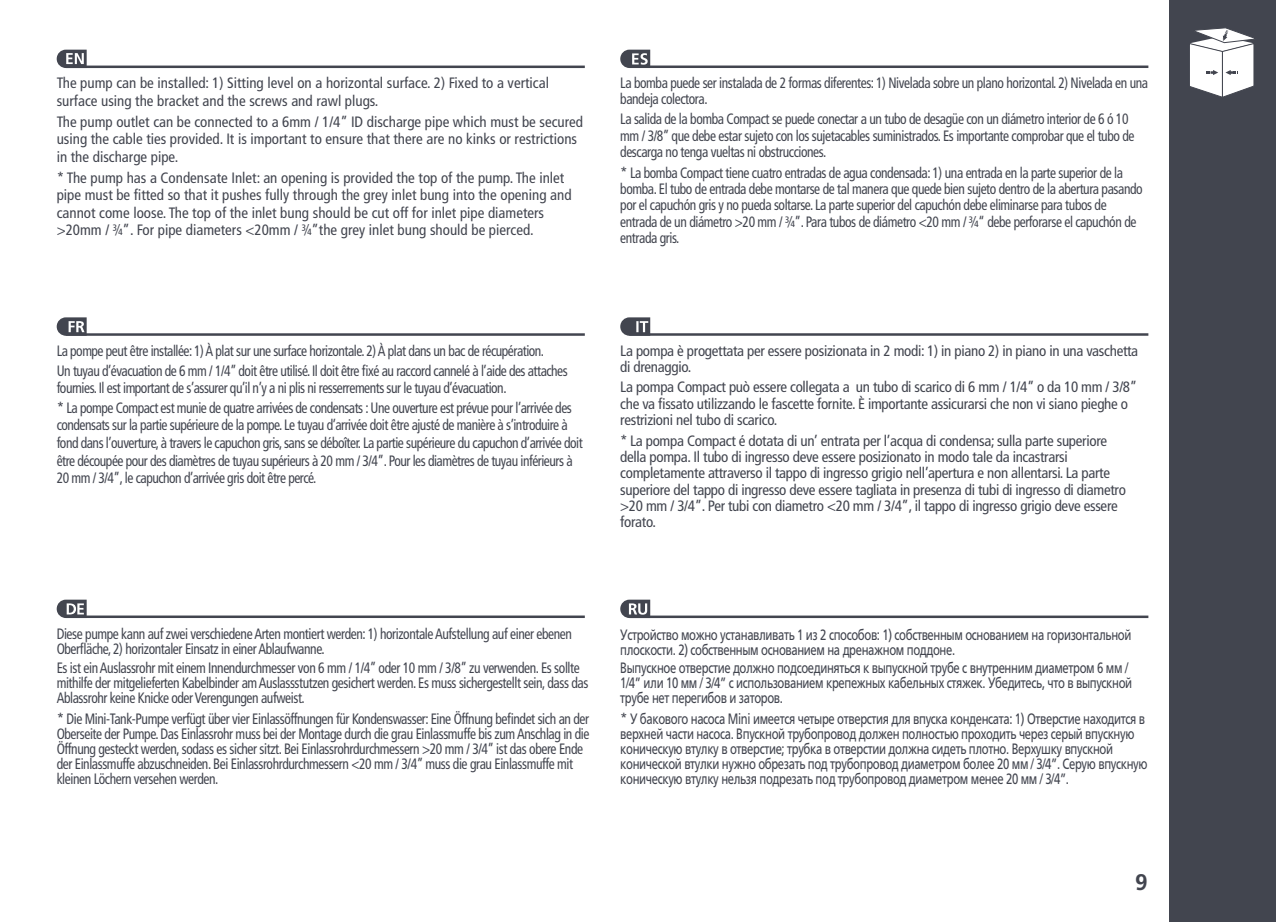
<style>
.page{position:relative;width:1276px;height:922px;background:#fff}
.page>*{position:absolute;margin:0;border:0;box-sizing:border-box;transform-origin:0 0}
.t1{font:700 22.5px "Frutiger LT Pro";color:#42454f}
.t2{font:condensed 15px/16.2px "Frutiger LT Pro";letter-spacing:-.03em;color:#42454f}
.t3{font:condensed 15px/17.5px "Frutiger LT Pro";letter-spacing:-.03em;color:#42454f;scale:.9 1}
.t4{font:15px/15px "Frutiger LTCYR";letter-spacing:-.03em;color:#42454f;scale:.75 1}
.t5{font:condensed 15px/17.5px "Frutiger LT Pro";color:#42454f}
.s1{font-family:"Frutiger LT Pro";font-stretch:condensed}
</style>
<div class="page">
<div style="left:1169px;top:0;width:107px;height:921px;background:#42454f"></div>
<hr style="left:66px;top:66px;width:519px;height:2px;background:#42454f">
<svg style="left:57px;top:50px;width:30px;height:18px"></svg>
<hr style="left:629px;top:65px;width:519px;height:3px;background:#42454f">
<svg style="left:620px;top:50px;width:30px;height:18px"></svg>
<svg style="left:1190px;top:28px;width:64px;height:69px"></svg>
<hr style="left:66px;top:333px;width:519px;height:3px;background:#42454f">
<svg style="left:57px;top:317px;width:30px;height:18px"></svg>
<hr style="left:66px;top:615px;width:519px;height:3px;background:#42454f">
<svg style="left:57px;top:599px;width:30px;height:19px"></svg>
<hr style="left:629px;top:333px;width:519px;height:2px;background:#42454f">
<svg style="left:620px;top:317px;width:30px;height:18px"></svg>
<hr style="left:629px;top:615px;width:519px;height:3px;background:#42454f">
<svg style="left:620px;top:599px;width:30px;height:19px"></svg>
<p class="t5" style="left:57px;top:74px;width:494px">The pump can be installed: 1) Sitting level on a horizontal surface. 2) Fixed to a vertical surface using the bracket and the screws and rawl plugs.</p>
<p class="t5" style="left:57px;top:113px;width:528px">The pump outlet can be connected to a 6mm / 1/4” ID discharge pipe which must be secured using the cable ties provided. It is important to ensure that there are no kinks or restrictions in the discharge pipe.</p>
<p class="t5" style="left:57px;top:169px;width:516px">* The pump has a Condensate Inlet: an opening is provided the top of the pump. The inlet pipe must be fitted so that it pushes fully through the grey inlet bung into the opening and cannot come loose. The top of the inlet bung should be cut off for inlet pipe diameters &gt;20mm / ¾”. For pipe diameters &lt;20mm / ¾”the grey inlet bung should be pierced.</p>
<p class="t3" style="left:620px;top:75px;width:588px;line-height:16.2px">La bomba puede ser instalada de 2 formas diferentes: 1) Nivelada sobre un plano horizontal. 2) Nivelada en una bandeja colectora.</p>
<p class="t3" style="left:620px;top:111px;width:573px;line-height:16.2px">La salida de la bomba Compact se puede conectar a un tubo de desagüe con un diámetro interior de 6 ó 10 mm / 3/8” que debe estar sujeto con los sujetacables suministrados. Es importante comprobar que el tubo de descarga no tenga vueltas ni obstrucciones.</p>
<p class="t2" style="left:620px;top:165px;width:524px">* La bomba Compact tiene cuatro entradas de agua condensada: 1) una entrada en la parte superior de la bomba. El tubo de entrada debe montarse de tal manera que quede bien sujeto dentro de la abertura pasando por el capuchón gris y no pueda soltarse. La parte superior del capuchón debe eliminarse para tubos de entrada de un diámetro &gt;20 mm / ¾”. Para tubos de diámetro &lt;20 mm / ¾“ debe perforarse el capuchón de entrada gris.</p>
<p class="t3" style="left:57px;top:341px;width:569px;line-height:19.5px">La pompe peut être installée: 1) À plat sur une surface horizontale. 2) À plat dans un bac de récupération.<br>Un tuyau d’évacuation de 6 mm / 1/4” doit être utilisé. Il doit être fixé au raccord cannelé à l’aide des attaches</p>
<p class="t3" style="left:57px;top:378px;width:574px;line-height:19.8px">fournies. Il est important de s’assurer qu’il n’y a ni plis ni resserrements sur le tuyau d’évacuation.<br>* La pompe Compact est munie de quatre arrivées de condensats : Une ouverture est prévue pour l’arrivée des</p>
<p class="t3" style="left:57px;top:416px;width:586px">condensats sur la partie supérieure de la pompe. Le tuyau d’arrivée doit être ajusté de manière à s’introduire à fond dans l’ouverture, à travers le capuchon gris, sans se déboîter. La partie supérieure du capuchon d’arrivée doit être découpée pour des diamètres de tuyau supérieurs à 20 mm / 3/4”. Pour les diamètres de tuyau inférieurs à 20 mm / 3/4”, le capuchon d’arrivée gris doit être percé.</p>
<p class="t2" style="left:620px;top:343px;width:519px">La pompa è progettata per essere posizionata in 2 modi: 1) in piano 2) in piano in una vaschetta di drenaggio.</p>
<p class="t2" style="left:620px;top:379px;width:518px">La pompa Compact può essere collegata a un tubo di scarico di 6 mm / 1/4” o da 10 mm / 3/8” che va fissato utilizzando le fascette fornite. È importante assicurarsi che non vi siano pieghe o restrizioni nel tubo di scarico.</p>
<p class="t2" style="left:620px;top:432px;width:507px">* La pompa Compact é dotata di un’ entrata per l’acqua di condensa; sulla parte superiore della pompa. Il tubo di ingresso deve essere posizionato in modo tale da incastrarsi completamente attraverso il tappo di ingresso grigio nell’apertura e non allentarsi. La parte superiore del tappo di ingresso deve essere tagliata in presenza di tubi di ingresso di diametro &gt;20 mm / 3/4”. Per tubi con diametro &lt;20 mm / 3/4”, il tappo di ingresso grigio deve essere forato.</p>
<p class="t3" style="left:57px;top:626px;width:574px;line-height:15px">Diese pumpe kann auf zwei verschiedene Arten montiert werden: 1) horizontale Aufstellung auf einer ebenen<br>Oberfläche, 2) horizontaler Einsatz in einer Ablaufwanne.</p>
<p class="t3" style="left:57px;top:660px;width:592px;line-height:15px">Es ist ein Auslassrohr mit einem Innendurchmesser von 6 mm / 1/4” oder 10 mm / 3/8” zu verwenden. Es sollte mithilfe der mitgelieferten Kabelbinder am Auslassstutzen gesichert werden. Es muss sichergestellt sein, dass das<br>Ablassrohr keine Knicke oder Verengungen aufweist.</p>
<p class="t2" style="left:57px;top:711px;width:534px;line-height:15px">* Die Mini-Tank-Pumpe verfügt über vier Einlassöffnungen für Kondenswasser: Eine Öffnung befindet sich an der Oberseite der Pumpe. Das Einlassrohr muss bei der Montage durch die grau Einlassmuffe bis zum Anschlag in die Öffnung gesteckt werden, sodass es sicher sitzt. Bei Einlassrohrdurchmessern &gt;20 mm / 3/4” ist das obere Ende der Einlassmuffe abzuschneiden. Bei Einlassrohrdurchmessern &lt;20 mm / 3/4” muss die grau Einlassmuffe mit kleinen Löchern versehen werden.</p>
<p class="t4" style="left:620px;top:627px;width:683px">Устройство можно устанавливать 1 из 2 способов: 1) собственным основанием на горизонтальной плоскости. 2) собственным основанием на дренажном поддоне.</p>
<p class="t4" style="left:620px;top:660px;width:684px">Выпускное отверстие должно подсоединяться к выпускной трубе с внутренним диаметром 6 мм /<br>1/4” или 10 мм / 3/4” с использованием крепежных кабельных стяжек. Убедитесь, что в выпускной трубе нет перегибов и заторов.</p>
<p class="t4" style="left:620px;top:711px;width:704px"><span class="s1">*</span> У бакового насоса Mini имеется четыре отверстия для впуска конденсата: 1) Отверстие находится в верхней части насоса. Впускной трубопровод должен полностью проходить через серый впускную коническую втулку в отверстие; трубка в отверстии должна сидеть плотно. Верхушку впускной конической втулки нужно обрезать под трубопровод диаметром более 20 мм / 3/4”. Серую впускную коническую втулку нельзя подрезать под трубопровод диаметром менее 20 мм / 3/4”.</p>
<h1 class="t1" style="left:1135px;top:868px;width:14px">9</h1>
</div>
